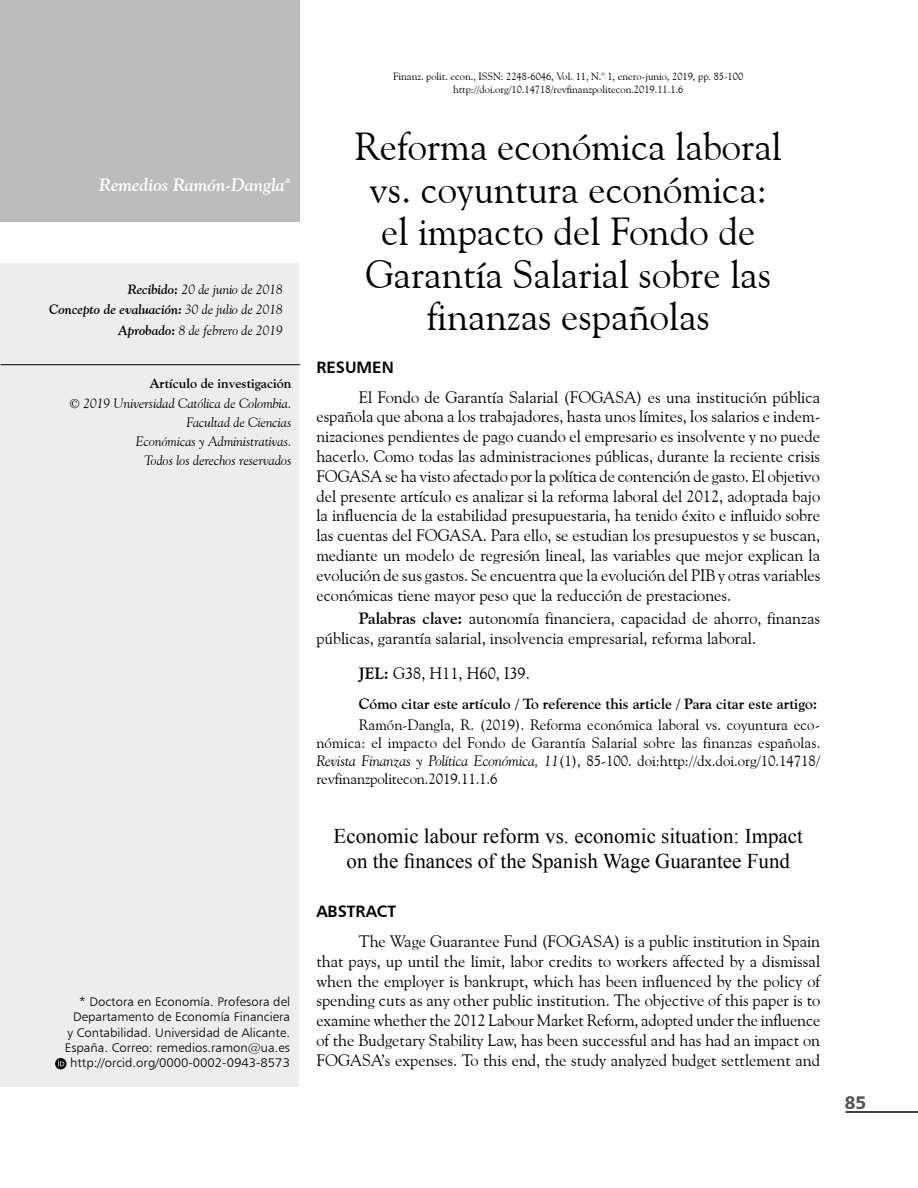
<style>
.page{position:relative;width:918px;height:1188px;background:#fff}
.page>*{position:absolute;margin:0;border:0;box-sizing:border-box;transform-origin:0 0}
.t1{font:39px/42.5px "Goudy Old Style BT";color:#000;text-align:center}
.t2{font:21px/25.2px "Times New Roman";color:#000;text-align:center}
.t3{font:italic 700 18px "Goudy Old Style BT";color:#fff}
.t4{font:18px "Humanist 777 BT Bold B";color:#575756}
.t5{font:16.5px/19.8px "Goudy Old Style BT";color:#000;text-align:justify}
.t6{font:16.5px "Humanist 777 BT Bold B";color:#000}
.t7{font:15px/18px "Goudy Old Style BT";letter-spacing:-.01em;color:#000;text-align:justify}
.t8{font:700 15px "Goudy Old Style BT";color:#000}
.t9{font:italic 13.5px/19.2px "Goudy Old Style BT";color:#000;text-align:right}
.t10{font:700 13.5px "Goudy Old Style BT";color:#000}
.t11{font:12.45px/15.3px "Humanist 777 BT Light B";color:#000;text-align:right;scale:1.05 1}
.t12{font:10.5px/12.6px "Goudy Old Style BT";color:#000;text-align:center}
.s1{font-weight:700}
.s2{font-style:italic}
</style>
<div class="page">
<hr style="left:846px;top:1112px;width:72px;height:1px;background:#000">
<div style="left:0;top:0;width:300px;height:221px;background:#bcbcbc"></div>
<div style="left:0;top:264px;width:299px;height:823px;background:#ededed"></div>
<svg style="left:55px;top:1058px;width:12px;height:11px"></svg>
<svg style="left:58px;top:1060px;width:6px;height:6px"></svg>
<hr style="left:0;top:364px;width:300px;height:1px;background:#000">
<p class="t3" style="left:99px;top:174px;width:192px">Remedios Ramón-Dangla<sup>*</sup></p>
<p class="t9" style="left:49px;top:279px;width:235px;line-height:20.4px"><span class="s1">Recibido:</span> 20 de junio de 2018<br><span class="s1">Concepto de evaluación:</span> 30 de julio de 2018<br><span class="s1">Aprobado:</span> 8 de febrero de 2019</p>
<p class="t10" style="left:149px;top:375px;width:144px">Artículo de investigación</p>
<p class="t9" style="left:69px;top:393px;width:224px">© 2019 Universidad Católica de Colombia.<br>Facultad de Ciencias<br>Económicas y Administrativas.<br>Todos los derechos reservados</p>
<p class="t11" style="left:65px;top:994px;width:216px">* Doctora en Economía. Profesora del Departamento de Economía Financiera y Contabilidad. Universidad de Alicante.<br>España. Correo: remedios.ramon@ua.es http://orcid.org/0000-0002-0943-8573</p>
<p class="t12" style="left:393px;top:70px;width:351px">Finanz. polit. econ., ISSN: 2248-6046, Vol. 11, N.° 1, enero-junio, 2019, pp. 85-100 http://doi.org/10.14718/revfinanzpolitecon.2019.11.1.6</p>
<h1 class="t1" style="left:355px;top:125px;width:429px">Reforma económica laboral vs. coyuntura económica: el impacto del Fondo de<br>Garantía Salarial sobre las finanzas españolas</h1>
<p class="t6" style="left:316px;top:357px;width:79px">RESUMEN</p>
<p class="t5" style="left:316px;top:387px;width:506px;text-indent:43px">El Fondo de Garantía Salarial (FOGASA) es una institución pública española que abona a los trabajadores, hasta unos límites, los salarios e indem&shy;nizaciones pendientes de pago cuando el empresario es insolvente y no puede hacerlo. Como todas las administraciones públicas, durante la reciente crisis FOGASA se ha visto afectado por la política de contención de gasto. El objetivo del presente artículo es analizar si la reforma laboral del 2012, adoptada bajo la influencia de la estabilidad presupuestaria, ha tenido éxito e influido sobre las cuentas del FOGASA. Para ello, se estudian los presupuestos y se buscan, mediante un modelo de regresión lineal, las variables que mejor explican la evolución de sus gastos. Se encuentra que la evolución del PIB y otras variables económicas tiene mayor peso que la reducción de prestaciones.</p>
<p class="t5" style="left:316px;top:608px;width:505px;text-indent:43px"><span class="s1">Palabras clave:</span> autonomía financiera, capacidad de ahorro, finanzas públicas, garantía salarial, insolvencia empresarial, reforma laboral.</p>
<p class="t5" style="left:359px;top:663px;width:172px"><span class="s1">JEL:</span> G38, H11, H60, I39.</p>
<p class="t8" style="left:359px;top:694px;width:460px">Cómo citar este artículo / To reference this article / Para citar este artigo:</p>
<p class="t7" style="left:316px;top:716px;width:506px;text-indent:43px">Ramón-Dangla, R. (2019). Reforma económica laboral vs. coyuntura eco&shy;nómica: el impacto del Fondo de Garantía Salarial sobre las finanzas españolas.<br><span class="s2">Revista Finanzas y Política Económica, 11</span>(1), 85-100. doi:http://dx.doi.org/10.14718/ revfinanzpolitecon.2019.11.1.6</p>
<p class="t2" style="left:334px;top:823px;width:471px">Economic labour reform vs. economic situation: Impact on the finances of the Spanish Wage Guarantee Fund</p>
<p class="t6" style="left:316px;top:901px;width:81px">ABSTRACT</p>
<p class="t5" style="left:316px;top:931px;width:506px;text-indent:43px">The Wage Guarantee Fund (FOGASA) is a public institution in Spain that pays, up until the limit, labor credits to workers affected by a dismissal when the employer is bankrupt, which has been influenced by the policy of spending cuts as any other public institution. The objective of this paper is to examine whether the 2012 Labour Market Reform, adopted under the influence of the Budgetary Stability Law, has been successful and has had an impact on FOGASA’s expenses. To this end, the study analyzed budget settlement and</p>
<p class="t4" style="left:845px;top:1091px;width:23px">85</p>
</div>
